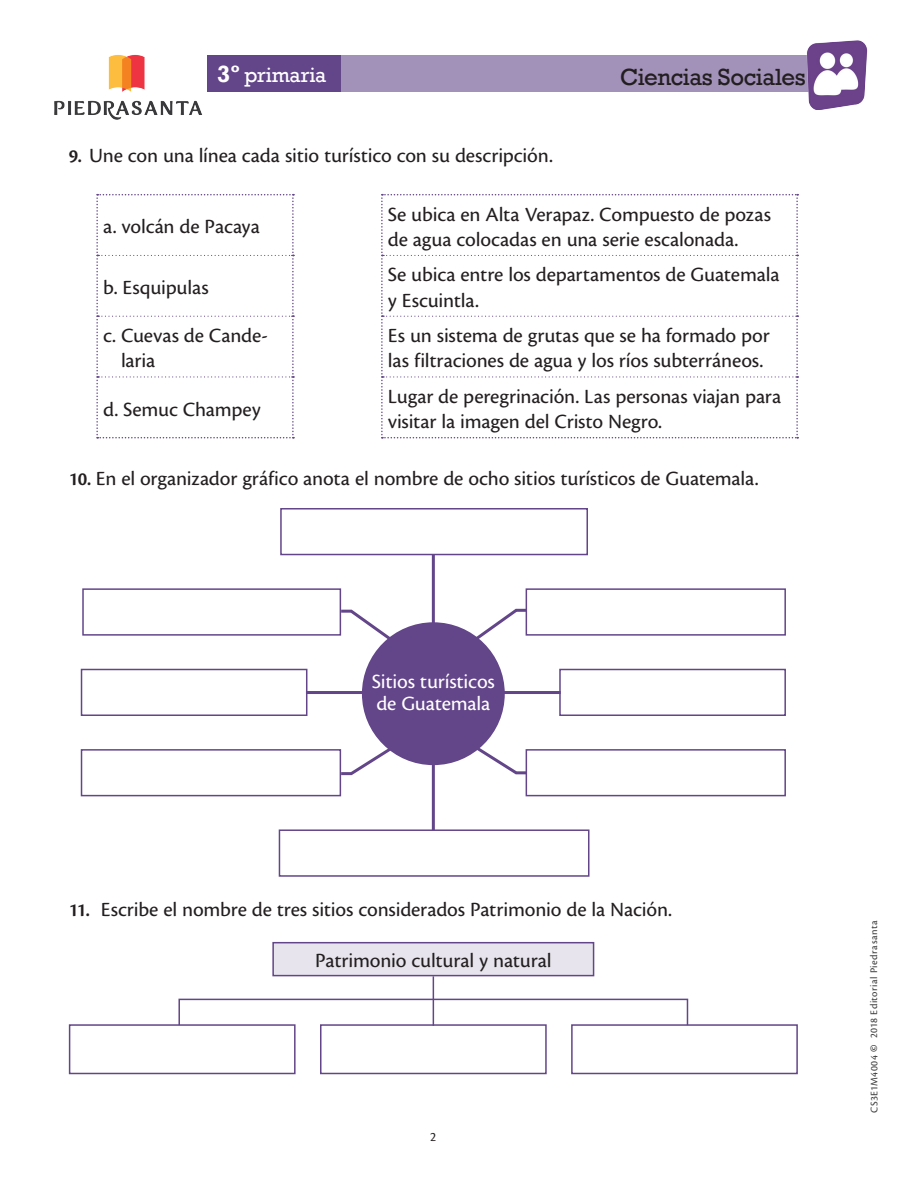
<style>
.page{position:relative;width:918px;height:1188px;background:#fff}
.page>*{position:absolute;margin:0;border:0;box-sizing:border-box;transform-origin:0 0}
.t1{font:24px "Rockwell";letter-spacing:-.02em;color:#231f20}
.t2{font:700 24px "Rockwell";color:#fff}
.Contenido_-_14{font:21px/25.2px "Cronos Pro Capt";letter-spacing:-.01em;color:#231f20}
.Cuestionarios{font:21px "Cronos Pro Capt";letter-spacing:-.01em;color:#231f20}
.Contenido_-_14-2{font:21px "Cronos Pro Capt";letter-spacing:-.01em;color:#fff}
.t3{font:21px "Rockwell";letter-spacing:-.005em;color:#fff}
.Cuestionarios-2{font:600 19.5px "Cronos Pro";color:#231f20}
.t4{font:13.5px "Cronos Pro";color:#231f20}
._2014_Editorial_Pie{font:10.5px "Cronos Pro Capt";letter-spacing:.04em;color:#3e3e3f}
.s1{font-family:"Cronos Pro";font-weight:600;font-size:19.5px}
.s2{font-family:"Cronos Pro";font-weight:700}
</style>
<div class="page">
<svg style="left:207px;top:55px;width:596px;height:37px;background:#937fae"></svg>
<img style="left:803px;top:40px;width:65px;height:69px">
<img style="left:54px;top:54px;width:149px;height:66px">
<hr style="left:432px;top:541px;width:3px;height:305px;background:#634589">
<svg style="left:96px;top:194px;width:198px;height:244px"></svg>
<svg style="left:381px;top:194px;width:417px;height:244px"></svg>
<div style="left:69px;top:1024px;width:227px;height:50px;border:2px solid #634589"></div>
<div style="left:320px;top:1024px;width:227px;height:50px;border:2px solid #634589"></div>
<div style="left:178px;top:999px;width:510px;height:27px;border:2px solid #634589"></div>
<div style="left:571px;top:1024px;width:227px;height:50px;border:2px solid #634589"></div>
<div style="left:273px;top:943px;width:321px;height:33px;background:#e7e4ed"></div>
<div style="left:272px;top:942px;width:322px;height:34px;border:2px solid #634589"></div>
<hr style="left:433px;top:976px;width:1px;height:50px;background:#634589">
<div style="left:82px;top:588px;width:259px;height:48px;border:2px solid #634589"></div>
<div style="left:81px;top:749px;width:260px;height:47px;border:2px solid #634589"></div>
<div style="left:526px;top:588px;width:260px;height:48px;border:2px solid #634589"></div>
<div style="left:526px;top:749px;width:260px;height:47px;border:2px solid #634589"></div>
<div style="left:81px;top:669px;width:226px;height:47px;border:2px solid #634589"></div>
<div style="left:559px;top:669px;width:227px;height:47px;border:2px solid #634589"></div>
<div style="left:362px;top:622px;width:143px;height:143px;background:#634589;border-radius:50%"></div>
<hr style="left:306px;top:691px;width:255px;height:3px;background:#634589">
<svg style="left:468px;top:607px;width:61px;height:39px"></svg>
<svg style="left:338px;top:608px;width:61px;height:39px"></svg>
<svg style="left:338px;top:742px;width:61px;height:35px"></svg>
<svg style="left:468px;top:741px;width:61px;height:35px"></svg>
<div style="left:279px;top:829px;width:310px;height:48px;background:#fff;border:2px solid #634589"></div>
<div style="left:280px;top:508px;width:308px;height:47px;background:#fff;border:2px solid #634589"></div>
<p class="t2" style="left:217px;top:59px;width:24px">º3</p>
<p class="t3" style="left:245px;top:63px;width:83px">primaria</p>
<p class="Cuestionarios" style="left:69px;top:144px;width:486px"><span class="s1">9.</span> Une con una línea cada sitio turístico con su descripción.</p>
<p class="t1" style="left:620px;top:63px;width:187px">Ciencias Sociales</p>
<p class="Contenido_-_14" style="left:103px;top:214px;width:158px">.a volcán de Pacaya</p>
<p class="Contenido_-_14" style="left:103px;top:275px;width:107px">.b Esquipulas</p>
<p class="Contenido_-_14" style="left:103px;top:323px;width:166px">.c Cuevas de Cande-</p>
<p class="Contenido_-_14" style="left:121px;top:348px;width:36px">laria</p>
<p class="Contenido_-_14" style="left:103px;top:397px;width:159px">.d Semuc Champey</p>
<p class="Contenido_-_14" style="left:388px;top:202px;width:385px">Se ubica en Alta Verapaz. Compuesto de pozas de agua colocadas en una serie escalonada.</p>
<p class="Contenido_-_14" style="left:388px;top:262px;width:393px">Se ubica entre los departamentos de Guatemala y Escuintla.</p>
<p class="Contenido_-_14" style="left:388px;top:323px;width:384px">Es un sistema de grutas que se ha formado por las filtraciones de agua y los ríos subterráneos.</p>
<p class="Contenido_-_14" style="left:388px;top:384px;width:395px">Lugar de peregrinación. Las personas viajan para visitar la imagen del Cristo Negro.</p>
<p class="Cuestionarios" style="left:69px;top:466px;width:691px"><span class="s1">10.</span> En el organizador gráfico anota el nombre de ocho sitios turísticos de Guatemala.</p>
<p class="Contenido_-_14-2" style="left:372px;top:669px;width:125px">Sitios turísticos</p>
<p class="Contenido_-_14-2" style="left:376px;top:691px;width:115px">de Guatemala</p>
<p class="Cuestionarios-2" style="left:69px;top:899px;width:23px">11.</p>
<p class="Cuestionarios" style="left:101px;top:898px;width:573px">Escribe el nombre de tres sitios considerados Patrimonio de la Nación.</p>
<p class="Contenido_-_14" style="left:315px;top:948px;width:238px">Patrimonio cultural y natural</p>
<p class="t4" style="left:430px;top:1129px;width:8px">2</p>
<p class="_2014_Editorial_Pie" style="left:868px;top:1038px;width:119px;rotate:-90deg">2018 Editorial Piedrasanta</p>
<p class="_2014_Editorial_Pie" style="left:868px;top:1113px;width:71px;rotate:-90deg">CS M1E3 4004 <span class="s2">©</span></p>
</div>
